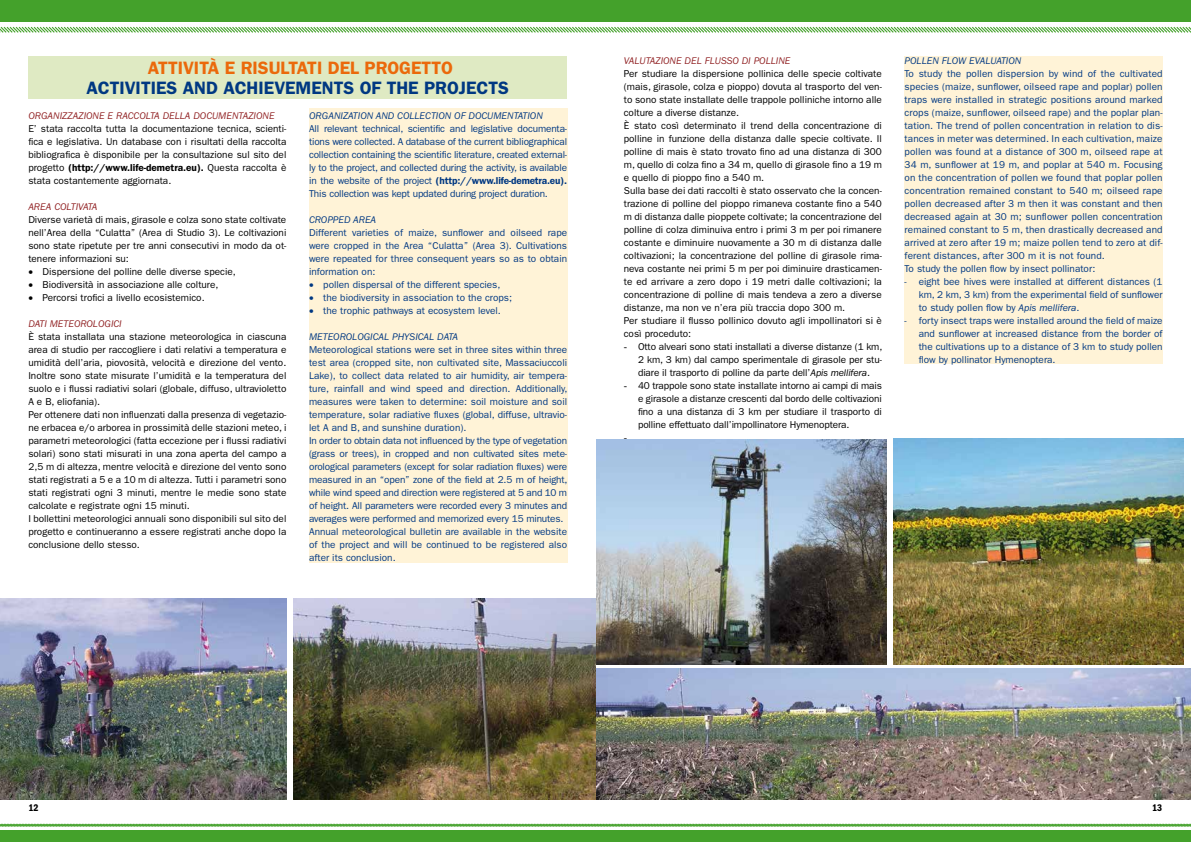
<style>
.page{position:relative;width:1191px;height:842px;background:#fff}
.page>*{position:absolute;margin:0;border:0;box-sizing:border-box;transform-origin:0 0}
.t1{font:600 18px "ITC Franklin Gothic Std";color:#003882}
.t2{font:600 18px "ITC Franklin Gothic Std";color:#eb690b}
.t3{font:10px/13px "ITC Franklin Gothic Std";color:#000;text-align:justify}
.t4{font:10px/13px "ITC Franklin Gothic Std";color:#003882;text-align:justify}
.t5{font:italic 10px "ITC Franklin Gothic Std";color:#912224}
.t6{font:italic 10px "ITC Franklin Gothic Std";color:#003882}
.t7{font:italic 10px "ITC Franklin Gothic Std";color:#003882}
.t8{font:10px "ITC Franklin Gothic Std Dm Cd";color:#000}
.t9{font:10px "Times New Roman";color:#000}
.s1{font-weight:600}
.s2{font-family:"Times New Roman"}
.s3{font-style:italic}
</style>
<div class="page">
<div style="left:0;top:0;width:1191px;height:22px;background:#44a12b"></div>
<div style="left:0;top:831px;width:1191px;height:11px;background:#44a12b"></div>
<svg style="left:0;top:823px;width:1191px;height:4px;background:#8bc47c"></svg>
<svg style="left:0;top:26px;width:1191px;height:7px"></svg>
<div style="left:904px;top:56px;width:259px;height:308px;background:#fff3d7"></div>
<div style="left:309px;top:108px;width:258px;height:455px;background:#fff3d7"></div>
<div style="left:28px;top:56px;width:539px;height:43px;background:#dfeac3"></div>
<img style="left:596px;top:439px;width:290px;height:225px">
<img style="left:0;top:598px;width:286px;height:201px">
<img style="left:293px;top:598px;width:302px;height:201px">
<img style="left:893px;top:438px;width:290px;height:226px">
<img style="left:596px;top:669px;width:595px;height:130px">
<h1 class="t2" style="left:148px;top:57px;width:306px">ATTIVITÀ E RISULTATI DEL PROGETTO</h1>
<h1 class="t1" style="left:86px;top:77px;width:424px">ACTIVITIES AND ACHIEVEMENTS OF THE PROJECTS</h1>
<p class="t5" style="left:28px;top:110px;width:248px">ORGANIZZAZIONE E RACCOLTA DELLA DOCUMENTAZIONE</p>
<p class="t3" style="left:28px;top:122px;width:259px">E’ stata raccolta tutta la documentazione tecnica, scienti&shy;fica e legislativa. Un database con i risultati della raccolta bibliografica è disponibile per la consultazione sul sito del progetto <span class="s1">(http://www.life-demetra.eu).</span> Questa raccolta è stata costantemente aggiornata.</p>
<p class="t5" style="left:28px;top:201px;width:71px">AREA COLTIVATA</p>
<p class="t3" style="left:28px;top:213px;width:259px">Diverse varietà di mais, girasole e colza sono state coltivate nell’Area della “Culatta” (Area di Studio 3). Le coltivazioni sono state ripetute per tre anni consecutivi in modo da ot&shy;tenere informazioni su:</p>
<p class="t3" style="left:28px;top:265px;width:209px">• Dispersione del polline delle diverse specie,</p>
<p class="t3" style="left:28px;top:278px;width:192px">• Biodiversità in associazione alle colture,</p>
<p class="t3" style="left:28px;top:291px;width:178px">• Percorsi trofici a livello ecosistemico.</p>
<p class="t5" style="left:28px;top:318px;width:95px">DATI METEOROLOGICI</p>
<p class="t3" style="left:28px;top:330px;width:259px;text-align:left">È stata installata una stazione meteorologica in ciascuna area di studio per raccogliere i dati relativi a temperatura e umidità dell’aria, piovosità, velocità e direzione del vento.<br>Inoltre sono state misurate l’umidità e la temperatura del suolo e i flussi radiativi solari (globale, diffuso, ultravioletto A e B, eliofania).<br>Per ottenere dati non influenzati dalla presenza di vegetazio&shy;ne erbacea e/o arborea in prossimità delle stazioni meteo, i parametri meteorologici (fatta eccezione per i flussi radiativi solari) sono stati misurati in una zona aperta del campo a 2,5 m di altezza, mentre velocità e direzione del vento sono stati registrati a 5 e a 10 m di altezza. Tutti i parametri sono stati registrati ogni 3 minuti, mentre le medie sono state calcolate e registrate ogni 15 minuti.<br>I bollettini meteorologici annuali sono disponibili sul sito del progetto e continueranno a essere registrati anche dopo la conclusione dello stesso.</p>
<p class="t6" style="left:309px;top:110px;width:235px">ORGANIZATION AND COLLECTION OF DOCUMENTATION</p>
<p class="t4" style="left:309px;top:122px;width:259px">All relevant technical, scientific and legislative documenta&shy;tions were collected. A database of the current bibliographical collection containing the scientific literature, created external&shy;ly to the project, and collected during the activity, is available in the website of the project <span class="s1">(http://www.life-demetra.eu).<br></span>This collection was kept updated during project duration.</p>
<p class="t6" style="left:309px;top:214px;width:69px">CROPPED AREA</p>
<p class="t4" style="left:309px;top:226px;width:259px">Different varieties of maize, sunflower and oilseed rape were cropped in the Area “Culatta” (Area 3). Cultivations were repeated for three consequent years so as to obtain information on:</p>
<p class="t4" style="left:309px;top:278px;width:193px">• pollen dispersal of the different species,</p>
<p class="t4" style="left:309px;top:291px;width:204px">• the biodiversity in association to the crops;</p>
<p class="t4" style="left:309px;top:304px;width:193px">• the trophic pathways at ecosystem level.</p>
<p class="t7" style="left:309px;top:331px;width:151px">METEOROLOGICAL PHYSICAL DATA</p>
<p class="t4" style="left:309px;top:343px;width:260px;text-align:left">Meteorological stations were set in three sites within three test area (cropped site, non cultivated site, Massaciuccoli Lake), to collect data related to air humidity, air tempera&shy;ture, rainfall and wind speed and direction. Additionally, measures were taken to determine: soil moisture and soil temperature, solar radiative fluxes (global, diffuse, ultravio&shy;let A and B, and sunshine duration).<br>In order to obtain data not influenced by the type of vegetation (grass or trees), in cropped and non cultivated sites mete&shy;orological parameters (except for solar radiation fluxes) were measured in an “open” zone of the field at 2.5 m of height, while wind speed and direction were registered at 5 and 10 m of height. All parameters were recorded every 3 minutes and averages were performed and memorized every 15 minutes.<br>Annual meteorological bulletin are available in the website of the project and will be continued to be registered also after its conclusion.</p>
<p class="t5" style="left:624px;top:55px;width:168px">VALUTAZIONE DEL FLUSSO DI POLLINE</p>
<p class="t3" style="left:624px;top:67px;width:259px;text-align:left">Per studiare la dispersione pollinica delle specie coltivate (mais, girasole, colza e pioppo) dovuta al trasporto del ven&shy;to sono state installate delle trappole polliniche intorno alle colture a diverse distanze.<br>È stato così determinato il trend della concentrazione di polline in funzione della distanza dalle specie coltivate. Il polline di mais è stato trovato fino ad una distanza di 300 m, quello di colza fino a 34 m, quello di girasole fino a 19 m e quello di pioppo fino a 540 m.<br>Sulla base dei dati raccolti è stato osservato che la concen&shy;trazione di polline del pioppo rimaneva costante fino a 540 m di distanza dalle pioppete coltivate; la concentrazione del polline di colza diminuiva entro i primi 3 m per poi rimanere costante e diminuire nuovamente a 30 m di distanza dalle coltivazioni; la concentrazione del polline di girasole rima&shy;neva costante nei primi 5 m per poi diminuire drasticamen&shy;te ed arrivare a zero dopo i 19 metri dalle coltivazioni; la concentrazione di polline di mais tendeva a zero a diverse distanze, ma non ve n’era più traccia dopo 300 m.<br>Per studiare il flusso pollinico dovuto agli impollinatori si è così proceduto:</p>
<p class="t3" style="left:638px;top:340px;width:246px;text-indent:-14px"><span class="s2">-</span> Otto alveari sono stati installati a diverse distanze (1 km, 2 km, 3 km) dal campo sperimentale di girasole per stu&shy;diare il trasporto di polline da parte dell’<span class="s3">Apis mellifera</span>.</p>
<p class="t3" style="left:638px;top:379px;width:245px;text-indent:-14px"><span class="s2">-</span> 40 trappole sono state installate intorno ai campi di mais e girasole a distanze crescenti dal bordo delle coltivazioni fino a una distanza di 3 km per studiare il trasporto di polline effettuato dall’impollinatore Hymenoptera.</p>
<p class="t9" style="left:624px;top:430px;width:5px">-</p>
<p class="t7" style="left:904px;top:55px;width:118px">POLLEN FLOW EVALUATION</p>
<p class="t4" style="left:904px;top:67px;width:259px;text-align:left">To study the pollen dispersion by wind of the cultivated species (maize, sunflower, oilseed rape and poplar) pollen traps were installed in strategic positions around marked crops (maize, sunflower, oilseed rape) and the poplar plan&shy;tation. The trend of pollen concentration in relation to dis&shy;tances in meter was determined. In each cultivation, maize pollen was found at a distance of 300 m, oilseed rape at 34 m, sunflower at 19 m, and poplar at 540 m. Focusing on the concentration of pollen we found that poplar pollen concentration remained constant to 540 m; oilseed rape pollen decreased after 3 m then it was constant and then decreased again at 30 m; sunflower pollen concentration remained constant to 5 m, then drastically decreased and arrived at zero after 19 m; maize pollen tend to zero at dif&shy;ferent distances, after 300 m it is not found.<br>To study the pollen flow by insect pollinator:</p>
<p class="t4" style="left:918px;top:275px;width:245px;text-indent:-14px">- eight bee hives were installed at different distances (1 km, 2 km, 3 km) from the experimental field of sunflower to study pollen flow by <span class="s3">Apis mellifera</span>.</p>
<p class="t4" style="left:918px;top:314px;width:245px;text-indent:-14px">- forty insect traps were installed around the field of maize and sunflower at increased distance from the border of the cultivations up to a distance of 3 km to study pollen flow by pollinator Hymenoptera.</p>
<p class="t8" style="left:28px;top:802px;width:12px">12</p>
<p class="t8" style="left:1152px;top:802px;width:12px">13</p>
</div>
